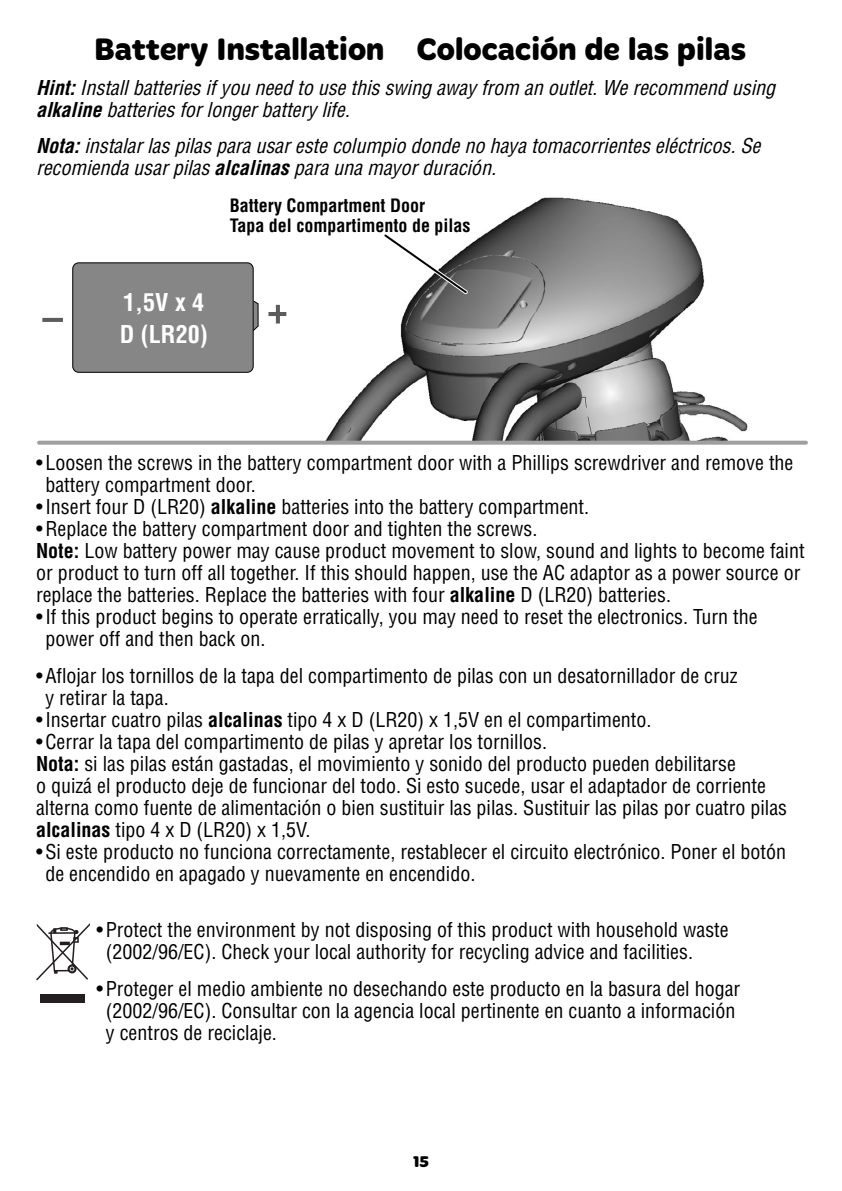
<style>
.page{position:relative;width:842px;height:1191px;background:#fff}
.page>*{position:absolute;margin:0;border:0;box-sizing:border-box;transform-origin:0 0}
.t1{font:700 32px "Merge Pro";color:#000}
.t2{font:700 condensed 24px/32px "Helvetica LT Std";color:#fff}
.t3{font:condensed 20px/22px "Helvetica LT Std";color:#000}
.t4{font:italic condensed 20px/22px "Helvetica LT Std";color:#000}
.t5{font:700 condensed 18px/20px "Helvetica LT Std";color:#000}
.t6{font:700 16px "Merge Pro";color:#000}
.s1{font-weight:700}
</style>
<div class="page">
<img style="left:250px;top:197px;width:506px;height:244px">
<div style="left:64px;top:255px;width:199px;height:125px;background:#fff;border-radius:14px"></div>
<div style="left:74px;top:264px;width:185px;height:107px;background:#868686"></div>
<div style="left:72px;top:262px;width:182px;height:111px;border:1px solid #000;border-radius:6px"></div>
<hr style="left:42px;top:318px;width:21px;height:4px;background:#5c5c5c">
<hr style="left:268px;top:312px;width:18px;height:4px;background:#5c5c5c">
<hr style="left:276px;top:305px;width:4px;height:19px;background:#5c5c5c">
<svg style="left:39px;top:441px;width:767px;height:4px;fill:#9f9f9f"></svg>
<svg style="left:380px;top:230px;width:91px;height:68px"></svg>
<svg style="left:36px;top:923px;width:54px;height:57px"></svg>
<div style="left:40px;top:994px;width:45px;height:8px;background:#231f20"></div>
<h1 class="t1" style="left:94px;top:37px;width:653px">Battery Installation Colocación de las pilas</h1>
<p class="t4" style="left:36px;top:79px;width:744px"><span class="s1">Hint:</span>Installbatteries if you need to use this swing away from an outlet.We recommend using <span class="s1">alkaline</span> batteries forlongerbattery life.</p>
<p class="t4" style="left:36px;top:137px;width:730px"><span class="s1">Nota:</span>instalarlas pilas para usareste columpio donde no haya tomacorrientes eléctricos.Se recomienda usarpilas <span class="s1">alcalinas</span> para una mayorduración.</p>
<p class="t2" style="left:120px;top:289px;width:89px">1,5V x 4<br>D (LR20)</p>
<p class="t5" style="left:230px;top:197px;width:242px">Battery Compartment Door<br>Tapa del compartimento de pilas</p>
<p class="t3" style="left:45px;top:454px;width:749px;text-indent:-9px">• Loosen the screws in the battery compartment door with a Phillips screwdriver and remove the battery compartment door.</p>
<p class="t3" style="left:36px;top:498px;width:554px">• Insert four D (LR20) <span class="s1">alkaline</span> batteries into the battery compartment.</p>
<p class="t3" style="left:36px;top:520px;width:770px">• Replace the battery compartment door and tighten the screws.<br><span class="s1">Note:</span> Low battery power may cause product movement to slow, sound and lights to become faint or product to turn off all together. If this should happen, use the AC adaptor as a power source or replace the batteries. Replace the batteries with four <span class="s1">alkaline</span> D (LR20) batteries.</p>
<p class="t3" style="left:45px;top:608px;width:714px;text-indent:-9px">• If this product begins to operate erratically, you may need to reset the electronics. Turn the power off and then back on.</p>
<p class="t3" style="left:45px;top:666px;width:693px;text-indent:-9px">• Aflojar los tornillos de la tapa del compartimento de pilas con un desatornillador de cruz y retirar la tapa.</p>
<p class="t3" style="left:36px;top:710px;width:617px">• Insertar cuatro pilas <span class="s1">alcalinas</span> tipo 4 x D (LR20) x 1,5V en el compartimento.</p>
<p class="t3" style="left:36px;top:732px;width:752px">• Cerrar la tapa del compartimento de pilas y apretar los tornillos.<br><span class="s1">Nota:</span> si las pilas están gastadas, el movimiento y sonido del producto pueden debilitarse<br>o quizá el producto deje de funcionar del todo. Si esto sucede, usar el adaptador de corriente alterna como fuente de alimentación o bien sustituir las pilas. Sustituir las pilas por cuatro pilas <span class="s1">alcalinas</span> tipo 4 x D (LR20) x 1,5V.</p>
<p class="t3" style="left:45px;top:842px;width:742px;text-indent:-9px">• Si este producto no funciona correctamente, restablecer el circuito electrónico. Poner el botón de encendido en apagado y nuevamente en encendido.</p>
<p class="t3" style="left:106px;top:921px;width:624px;text-indent:-9px">• Protect the environment by not disposing of this product with household waste (2002/96/EC). Check your local authority for recycling advice and facilities.</p>
<p class="t3" style="left:106px;top:979px;width:636px;text-indent:-9px">• Proteger el medio ambiente no desechando este producto en la basura del hogar (2002/96/EC). Consultar con la agencia local pertinente en cuanto a información y centros de reciclaje.</p>
<p class="t6" style="left:413px;top:1155px;width:18px">15</p>
</div>
